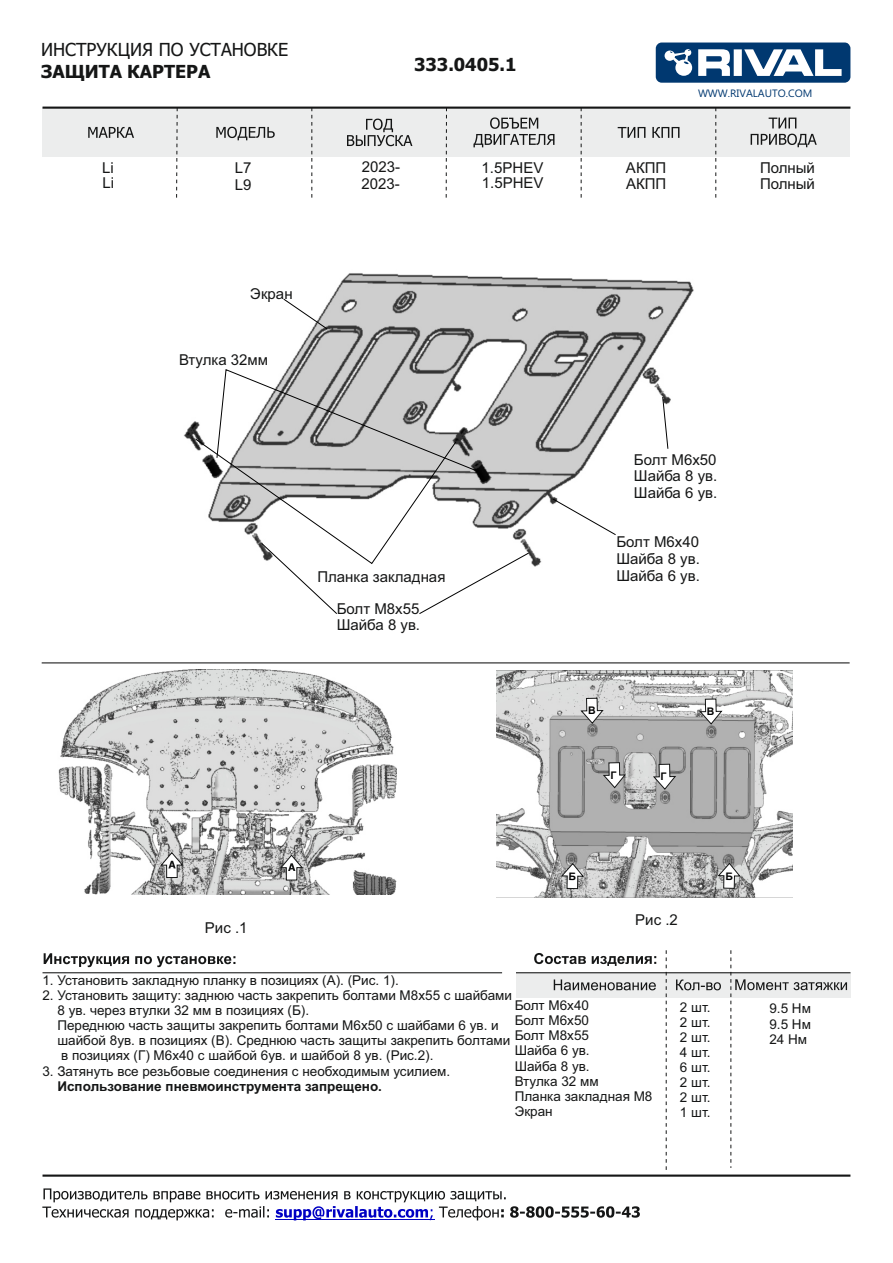
<style>
.page{position:relative;width:893px;height:1263px;background:#fff}
.page>*{position:absolute;margin:0;border:0;box-sizing:border-box;transform-origin:0 0}
.t1{font:700 18px "Tahoma";color:#151616}
.t2{font:18px "Tahoma";color:#151616}
.t3{font:15px/16.8px "Arial";color:#151616;text-align:justify}
.t4{font:13.5px/15.1px "Arial";color:#151616}
.t5{font:700 13.5px "Arial";color:#151616}
.t6{font:10.65px "Ebrima";color:#003870}
.t7{font:700 10.5px "Arial";color:#000}
</style>
<div class="page">
<img style="left:58px;top:670px;width:338px;height:224px">
<img style="left:183px;top:273px;width:511px;height:294px">
<img style="left:497px;top:671px;width:296px;height:226px">
<div style="left:516px;top:973px;width:334px;height:25px;background:#eceded"></div>
<div style="left:43px;top:108px;width:807px;height:49px;background:#eceded"></div>
<hr style="left:43px;top:107px;width:807px;height:2px;background:#151616">
<svg style="left:88px;top:127px;width:46px;height:11px"></svg>
<svg style="left:347px;top:119px;width:65px;height:27px"></svg>
<svg style="left:473px;top:117px;width:81px;height:30px"></svg>
<svg style="left:618px;top:127px;width:61px;height:11px"></svg>
<svg style="left:769px;top:118px;width:27px;height:10px"></svg>
<svg style="left:751px;top:134px;width:66px;height:13px"></svg>
<hr style="left:43px;top:1174px;width:807px;height:3px;background:#151616">
<svg style="left:42px;top:1188px;width:598px;height:32px"></svg>
<svg style="left:216px;top:127px;width:59px;height:13px"></svg>
<svg style="left:176px;top:108px;width:2px;height:90px"></svg>
<svg style="left:311px;top:108px;width:1px;height:90px"></svg>
<svg style="left:446px;top:109px;width:1px;height:89px"></svg>
<svg style="left:581px;top:108px;width:1px;height:90px"></svg>
<svg style="left:715px;top:108px;width:1px;height:90px"></svg>
<svg style="left:534px;top:953px;width:122px;height:13px"></svg>
<hr style="left:42px;top:662px;width:808px;height:1px;background:#151616">
<svg style="left:666px;top:950px;width:1px;height:220px"></svg>
<hr style="left:516px;top:972px;width:334px;height:1px;background:#151616">
<svg style="left:730px;top:950px;width:117px;height:218px"></svg>
<svg style="left:676px;top:979px;width:45px;height:11px"></svg>
<svg style="left:554px;top:979px;width:102px;height:11px"></svg>
<hr style="left:43px;top:972px;width:459px;height:1px;background:#151616">
<svg style="left:44px;top:953px;width:191px;height:14px"></svg>
<svg style="left:656px;top:43px;width:194px;height:40px"></svg>
<svg style="left:159px;top:851px;width:25px;height:27px"></svg>
<svg style="left:279px;top:854px;width:25px;height:27px"></svg>
<svg style="left:580px;top:697px;width:24px;height:27px"></svg>
<svg style="left:698px;top:698px;width:25px;height:27px"></svg>
<svg style="left:602px;top:762px;width:25px;height:27px"></svg>
<svg style="left:652px;top:763px;width:25px;height:27px"></svg>
<svg style="left:282px;top:298px;width:46px;height:32px"></svg>
<svg style="left:662px;top:396px;width:7px;height:54px"></svg>
<svg style="left:194px;top:368px;width:336px;height:246px"></svg>
<svg style="left:551px;top:498px;width:66px;height:38px"></svg>
<svg style="left:560px;top:862px;width:25px;height:27px"></svg>
<svg style="left:717px;top:862px;width:24px;height:27px"></svg>
<h1 class="t2" style="left:41px;top:42px;width:249px">ИНСТРУКЦИЯ ПО УСТАНОВКЕ</h1>
<h1 class="t1" style="left:41px;top:64px;width:171px">ЗАЩИТА КАРТЕРА</h1>
<h1 class="t1" style="left:414px;top:57px;width:104px">333.0405.1</h1>
<p class="t6" style="left:698px;top:89px;width:116px">WWW.RIVALAUTO.COM</p>
<p class="t3" style="left:102px;top:160px;width:13px">Li</p>
<p class="t3" style="left:235px;top:161px;width:18px">L7</p>
<p class="t3" style="left:362px;top:160px;width:40px">2023-</p>
<p class="t3" style="left:482px;top:160px;width:63px">1.5PHEV</p>
<p class="t3" style="left:626px;top:160px;width:42px">АКПП</p>
<p class="t3" style="left:760px;top:160px;width:57px">Полный</p>
<p class="t3" style="left:102px;top:176px;width:13px">Li</p>
<p class="t3" style="left:235px;top:177px;width:18px">L9</p>
<p class="t3" style="left:361px;top:176px;width:40px">2023-</p>
<p class="t3" style="left:482px;top:176px;width:63px">1.5PHEV</p>
<p class="t3" style="left:626px;top:177px;width:42px">АКПП</p>
<p class="t3" style="left:760px;top:176px;width:57px">Полный</p>
<p class="t3" style="left:250px;top:287px;width:44px">Экран</p>
<p class="t3" style="left:179px;top:352px;width:91px">Втулка 32мм</p>
<p class="t3" style="left:317px;top:570px;width:130px">Планка закладная</p>
<p class="t3" style="left:337px;top:601px;width:85px">Болт М8х55<br>Шайба 8 ув.</p>
<p class="t3" style="left:205px;top:920px;width:44px">Рис .1</p>
<p class="t3" style="left:634px;top:452px;width:85px">Болт М6х50<br>Шайба 8 ув.<br>Шайба 6 ув.</p>
<p class="t3" style="left:616px;top:535px;width:85px">Болт М6х40<br>Шайба 8 ув.<br>Шайба 6 ув.</p>
<p class="t7" style="left:588px;top:707px;width:9px">В</p>
<p class="t7" style="left:610px;top:771px;width:7px">Г</p>
<p class="t7" style="left:661px;top:773px;width:7px">Г</p>
<p class="t7" style="left:707px;top:707px;width:9px">В</p>
<p class="t3" style="left:635px;top:913px;width:44px">Рис .2</p>
<p class="t4" style="left:42px;top:974px;width:358px">1. Установить закладную планку в позициях (А). (Рис. 1).</p>
<p class="t4" style="left:57px;top:989px;width:456px;text-indent:-15px">2. Установить защиту: заднюю часть закрепить болтами М8х55 с шайбами 8 ув. через втулки 32 мм в позициях (Б).<br>Переднюю часть защиты закрепить болтами М6х50 с шайбами 6 ув. и шайбой 8ув. в позициях (В). Среднюю часть защиты закрепить болтами в позициях (Г) М6х40 с шайбой 6ув. и шайбой 8 ув. (Рис.2).</p>
<p class="t4" style="left:42px;top:1064px;width:409px">3. Затянуть все резьбовые соединения с необходимым усилием.</p>
<p class="t5" style="left:57px;top:1081px;width:326px">Использование пневмоинструмента запрещено.</p>
<p class="t4" style="left:515px;top:999px;width:139px">Болт М6х40<br>Болт М6х50<br>Болт М8х55<br>Шайба 6 ув.<br>Шайба 8 ув.<br>Втулка 32 мм<br>Планка закладная М8<br>Экран</p>
<p class="t4" style="left:680px;top:1000px;width:32px;text-align:justify">2 шт.<br>2 шт.<br>2 шт.<br>4 шт.<br>6 шт.<br>2 шт.<br>2 шт.<br>1 шт.</p>
<p class="t4" style="left:769px;top:1002px;width:43px;text-align:justify">9.5 Нм 9.5 Нм 24 Нм</p>
<p class="t4" style="left:695px;top:1001px;width:5px">.</p>
</div>
